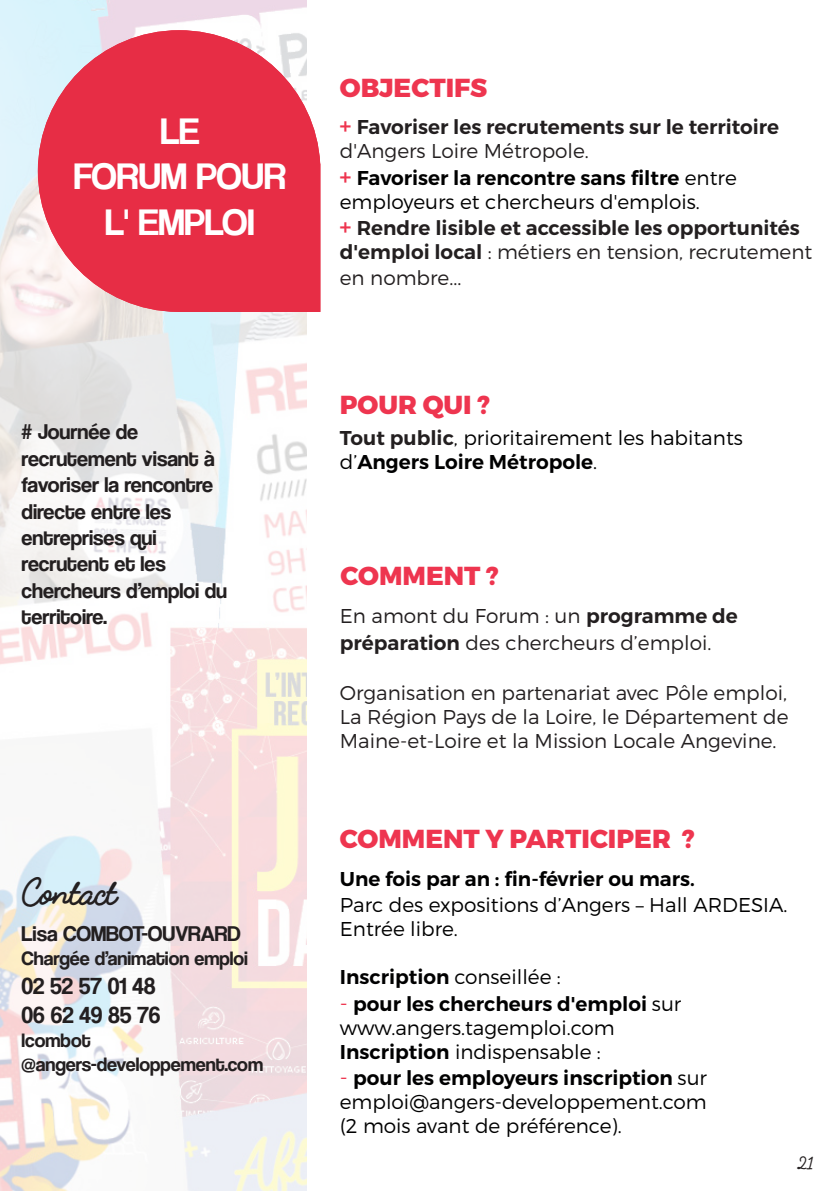
<style>
.page{position:relative;width:840px;height:1191px;background:#fff}
.page>*{position:absolute;margin:0;border:0;box-sizing:border-box;transform-origin:0 0}
.t1{font:38px "Coolvetica Rg";color:#fff}
.t2{font:700 35.4px "Fabfelt Script";letter-spacing:-.01em;color:#231f20}
.t3{font:800 26px "Montserrat";color:#ee354f}
.t4{font:24px "Coolvetica Rg";color:#231f20}
.t5{font:22px/26.4px "Coolvetica Rg";color:#231f20}
.t6{font:300 20px/24px "Montserrat";color:#000001}
.t7{font:300 20px/24px "Montserrat";color:#231f20;text-align:justify}
.t8{font:600 20px/24px "Montserrat";color:#231f20}
.t9{font:600 20px "Montserrat";color:#000001}
.t10{font:300 20px/24px "Montserrat";color:#000}
.t11{font:20px "Coolvetica Rg";color:#231f20}
.t12{font:700 16px "Fabfelt Script";color:#231f20}
.s1{font-family:"Coolvetica Rg";font-weight:400;font-size:22px;color:#ee354f}
.s2{font-weight:300}
.s3{font-weight:600}
.s4{font-weight:600;color:#231f20}
.s5{font-weight:300;font-size:22px;color:#ee354f}
.s6{font-size:22px;color:#ee354f}
</style>
<div class="page">
<img style="left:0;top:0;width:306px;height:1191px">
<svg style="left:38px;top:30px;width:282px;height:282px;background:#e84c60"></svg>
<p class="t1" style="left:160px;top:109px;width:40px">LE</p>
<p class="t1" style="left:74px;top:154px;width:213px">FORUM POUR</p>
<p class="t1" style="left:105px;top:200px;width:151px">L' EMPLOI</p>
<p class="t1" style="left:69px;top:159px;width:224px">pour L’EMPLOI</p>
<p class="t5" style="left:22px;top:418px;width:118px"># Journée de</p>
<p class="t5" style="left:22px;top:445px;width:207px">recrutement visant à favoriser la rencontre directe entre les entreprises qui recrutent et les chercheurs d’emploi du territoire.</p>
<p class="t2" style="left:22px;top:868px;width:97px">Contact</p>
<p class="t5" style="left:22px;top:920px;width:220px">Lisa COMBOT-OUVRARD</p>
<p class="t11" style="left:22px;top:946px;width:228px">Chargée d’animation emploi</p>
<p class="t4" style="left:22px;top:971px;width:135px">02 52 57 01 48</p>
<p class="t4" style="left:22px;top:1000px;width:140px">06 62 49 85 76</p>
<p class="t11" style="left:22px;top:1028px;width:70px">lcombot</p>
<p class="t11" style="left:22px;top:1052px;width:243px">@angers-developpement.com</p>
<p class="t3" style="left:339px;top:72px;width:149px">OBJECTIFS</p>
<p class="t8" style="left:339px;top:115px;width:440px"><span class="s1">+</span> Favoriser les recrutements sur le territoire <span class="s2">d'Angers Loire Métropole.</span></p>
<p class="t10" style="left:339px;top:165px;width:398px"><span class="s1">+</span> <span class="s3">Favoriser la rencontre sans filtre</span> entre employeurs et chercheurs d'emplois.</p>
<p class="t8" style="left:339px;top:216px;width:473px"><span class="s1">+</span> Rendre lisible et accessible les opportunités d'emploi local <span class="s2">: métiers en tension, recrutement</span></p>
<p class="t7" style="left:339px;top:266px;width:123px">en nombre...</p>
<p class="t3" style="left:339px;top:388px;width:152px">POUR QUI ?</p>
<p class="t6" style="left:339px;top:426px;width:404px"><span class="s4">Tout public</span>, prioritairement les habitants</p>
<p class="t9" style="left:339px;top:450px;width:259px"><span class="s2">d’</span>Angers Loire Métropole<span class="s2">.</span></p>
<p class="t3" style="left:340px;top:560px;width:160px">COMMENT ?</p>
<p class="t7" style="left:339px;top:604px;width:399px">En amont du Forum : un <span class="s3">programme de</span></p>
<p class="t7" style="left:339px;top:630px;width:373px"><span class="s3">préparation</span> des chercheurs d’emploi.</p>
<p class="t7" style="left:339px;top:681px;width:450px">Organisation en partenariat avec Pôle emploi, La Région Pays de la Loire, le Département de Maine-et-Loire et la Mission Locale Angevine.</p>
<p class="t3" style="left:339px;top:822px;width:356px">COMMENT Y PARTICIPER ?</p>
<p class="t9" style="left:339px;top:866px;width:356px">Une fois par an : fin-février ou mars.</p>
<p class="t6" style="left:339px;top:892px;width:449px">Parc des expositions d’Angers – Hall ARDESIA.</p>
<p class="t6" style="left:339px;top:916px;width:119px">Entrée libre.</p>
<p class="t9" style="left:339px;top:964px;width:222px">Inscription <span class="s2">conseillée :</span></p>
<p class="t9" style="left:339px;top:991px;width:343px"><span class="s5">-</span> pour les chercheurs d'emploi <span class="s2">sur</span></p>
<p class="t6" style="left:339px;top:1015px;width:276px">www.angers.tagemploi.com</p>
<p class="t6" style="left:339px;top:1039px;width:262px"><span class="s3">Inscription</span> indispensable :</p>
<p class="t6" style="left:339px;top:1065px;width:368px"><span class="s6">-</span> <span class="s3">pour les employeurs inscription</span> sur emploi@angers-developpement.com</p>
<p class="t6" style="left:339px;top:1113px;width:283px">(2 mois avant de préférence).</p>
<p class="t12" style="left:797px;top:1152px;width:17px">21</p>
</div>
